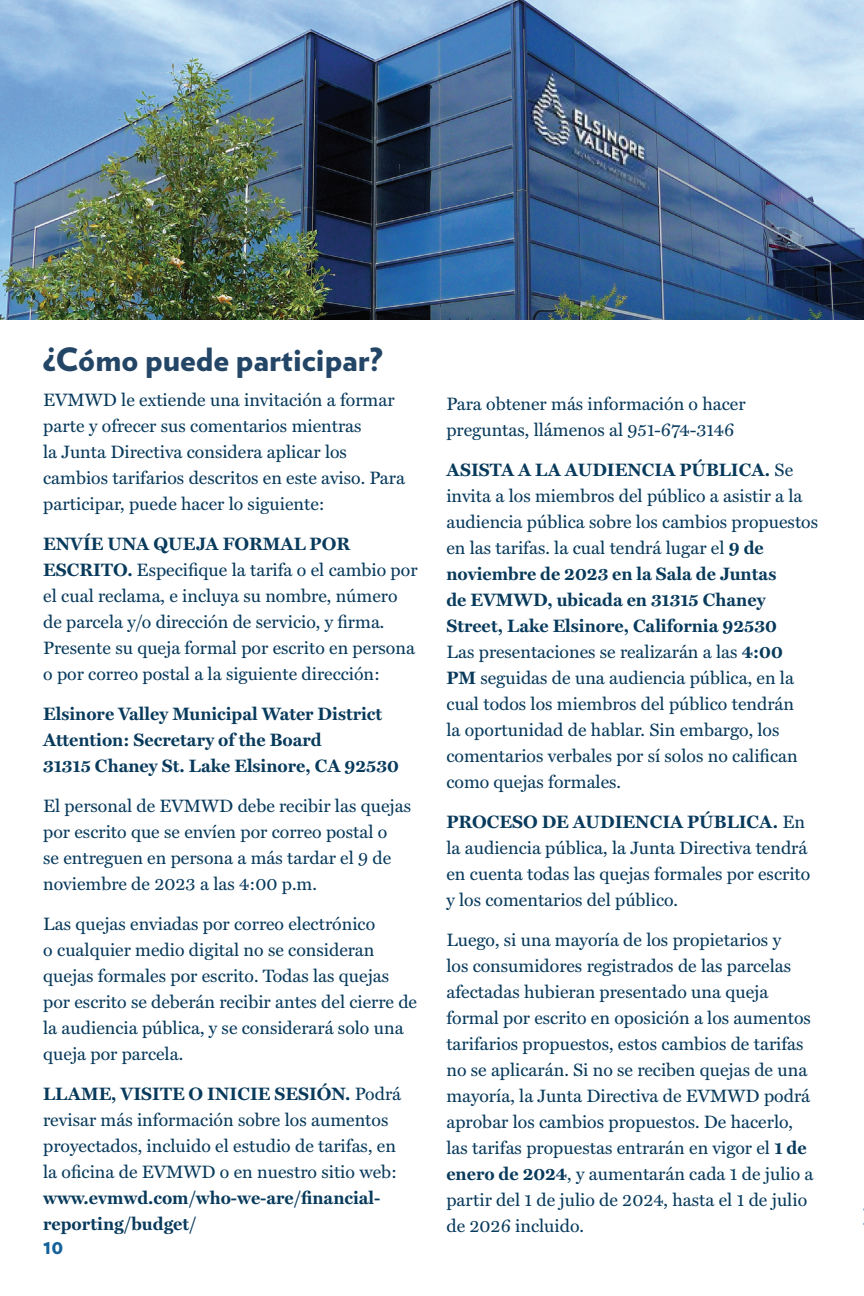
<style>
.page{position:relative;width:864px;height:1296px;background:#fff}
.page>*{position:absolute;margin:0;border:0;box-sizing:border-box;transform-origin:0 0}
.Heading_Pipeline{font:900 32px "Verlag";color:#244666}
.t1{font:900 20px "Verlag";color:#156199}
.Body_Text_Pipeline{font:18px/26px "Miller Text";color:#083a5c}
.Body_Text_Pipeline-2{font:700 18px/26px "Miller Text";color:#083a5c}
.s1{font-weight:700}
</style>
<div class="page">
<img style="left:0;top:0;width:864px;height:320px">
<p class="Heading_Pipeline" style="left:43px;top:333px;width:341px">¿Cómo puede participar?</p>
<p class="Body_Text_Pipeline" style="left:43px;top:386px;width:363px">EVMWD le extiende una invitación a formar parte y ofrecer sus comentarios mientras<br>la Junta Directiva considera aplicar los cambios tarifarios descritos en este aviso. Para participar, puede hacer lo siguiente:</p>
<p class="Body_Text_Pipeline" style="left:43px;top:530px;width:376px"><span class="s1">ENVÍE UNA QUEJA FORMAL POR ESCRITO.</span> Especifique la tarifa o el cambio por el cual reclama, e incluya su nombre, número de parcela y/o dirección de servicio, y firma.<br>Presente su queja formal por escrito en persona o por correo postal a la siguiente dirección:</p>
<p class="Body_Text_Pipeline-2" style="left:43px;top:700px;width:357px">Elsinore Valley Municipal Water District<br>Attention: Secretary of the Board<br>31315 Chaney St. Lake Elsinore, CA 92530</p>
<p class="Body_Text_Pipeline" style="left:43px;top:792px;width:369px">El personal de EVMWD debe recibir las quejas por escrito que se envíen por correo postal o<br>se entreguen en persona a más tardar el 9 de noviembre de 2023 a las 4:00 p.m.</p>
<p class="Body_Text_Pipeline" style="left:43px;top:910px;width:375px">Las quejas enviadas por correo electrónico<br>o cualquier medio digital no se consideran quejas formales por escrito. Todas las quejas por escrito se deberán recibir antes del cierre de la audiencia pública, y se considerará solo una queja por parcela.</p>
<p class="Body_Text_Pipeline" style="left:43px;top:1080px;width:359px"><span class="s1">LLAME, VISITE O INICIE SESIÓN.</span> Podrá revisar más información sobre los aumentos proyectados, incluido el estudio de tarifas, en la oficina de EVMWD o en nuestro sitio web: <span class="s1">www.evmwd.com/who-we-are/financial&shy;reporting/budget/</span></p>
<p class="t1" style="left:43px;top:1231px;width:22px">10</p>
<p class="Body_Text_Pipeline" style="left:446px;top:389px;width:301px">Para obtener más información o hacer preguntas, llámenos al 951-674-3146</p>
<p class="Body_Text_Pipeline" style="left:446px;top:455px;width:373px"><span class="s1">ASISTA A LA AUDIENCIA PÚBLICA.</span> Se invita a los miembros del público a asistir a la audiencia pública sobre los cambios propuestos en las tarifas. la cual tendrá lugar el <span class="s1">9 de noviembre de 2023 en la Sala de Juntas<br>de EVMWD, ubicada en 31315 Chaney Street, Lake Elsinore, California 92530<br></span>Las presentaciones se realizarán a las <span class="s1">4:00<br>PM</span> seguidas de una audiencia pública, en la cual todos los miembros del público tendrán<br>la oportunidad de hablar. Sin embargo, los comentarios verbales por sí solos no califican como quejas formales.</p>
<p class="Body_Text_Pipeline" style="left:446px;top:807px;width:365px"><span class="s1">PROCESO DE AUDIENCIA PÚBLICA.</span> En la audiencia pública, la Junta Directiva tendrá en cuenta todas las quejas formales por escrito y los comentarios del público.</p>
<p class="Body_Text_Pipeline" style="left:446px;top:925px;width:369px">Luego, si una mayoría de los propietarios y<br>los consumidores registrados de las parcelas afectadas hubieran presentado una queja formal por escrito en oposición a los aumentos tarifarios propuestos, estos cambios de tarifas no se aplicarán. Si no se reciben quejas de una mayoría, la Junta Directiva de EVMWD podrá aprobar los cambios propuestos. De hacerlo, las tarifas propuestas entrarán en vigor el <span class="s1">1 de enero de 2024</span>, y aumentarán cada 1 de julio a partir del 1 de julio de 2024, hasta el 1 de julio de 2026 incluido.</p>
</div>
